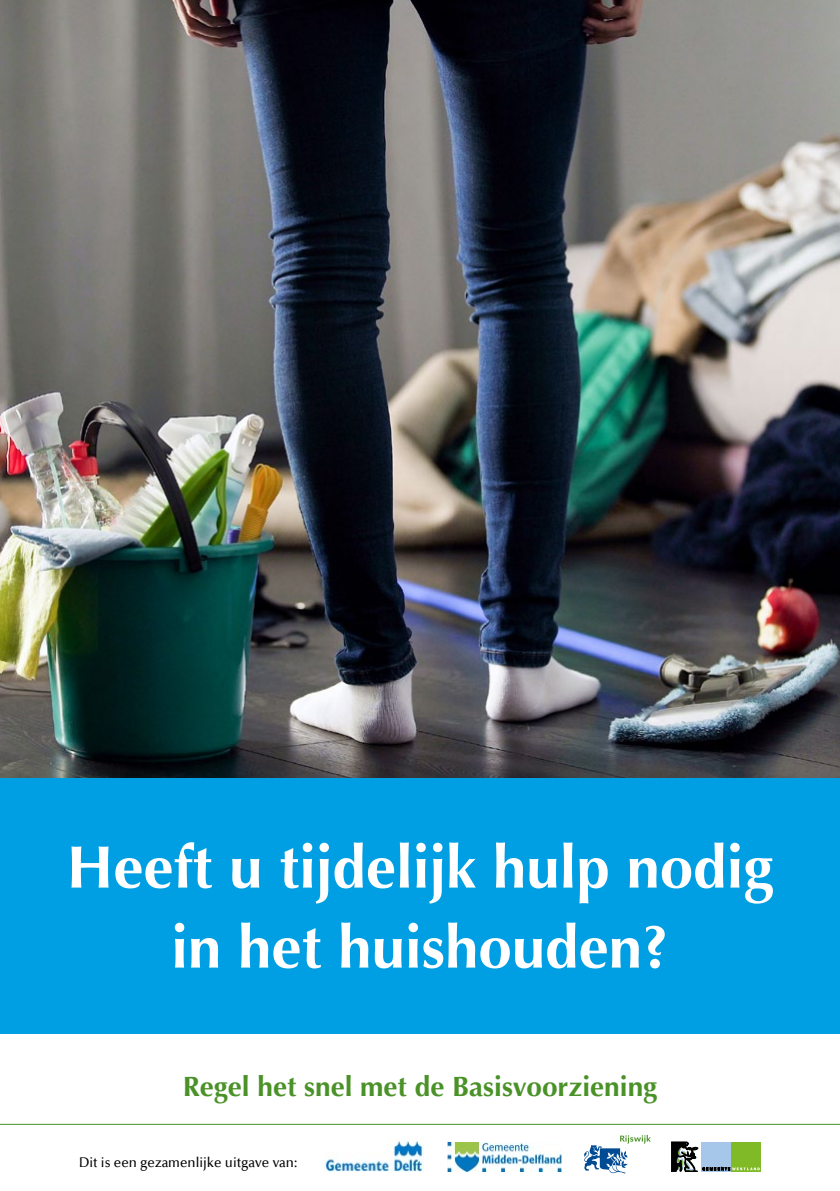
<style>
.page{position:relative;width:840px;height:1191px;background:#fff}
.page>*{position:absolute;margin:0;border:0;box-sizing:border-box;transform-origin:0 0}
.t1{font:700 60px/80px "Optima";color:#fff;text-align:center}
.t2{font:700 28px "Optima";color:#4a9228}
.t3{font:500 14px "Optima";color:#000;scale:.95 1}
</style>
<div class="page">
<img style="left:0;top:0;width:839px;height:778px">
<div style="left:0;top:778px;width:839px;height:256px;background:#009fe3"></div>
<svg style="left:584px;top:1134px;width:66px;height:40px"></svg>
<img style="left:325px;top:1140px;width:98px;height:31px">
<div style="left:730px;top:1142px;width:30px;height:29px;background:#80ba27"></div>
<svg style="left:671px;top:1142px;width:88px;height:29px"></svg>
<img style="left:447px;top:1142px;width:114px;height:29px">
<hr style="left:0;top:1124px;width:839px;height:1px;background:#4a9228">
<p class="t1" style="left:67px;top:828px;width:707px">Heeft u tijdelijk hulp nodig in het huishouden?</p>
<p class="t2" style="left:182px;top:1069px;width:476px">Regel het snel met de Basisvoorziening</p>
<p class="t3" style="left:79px;top:1154px;width:231px">Dit is een gezamenlijke uitgave van:</p>
</div>
